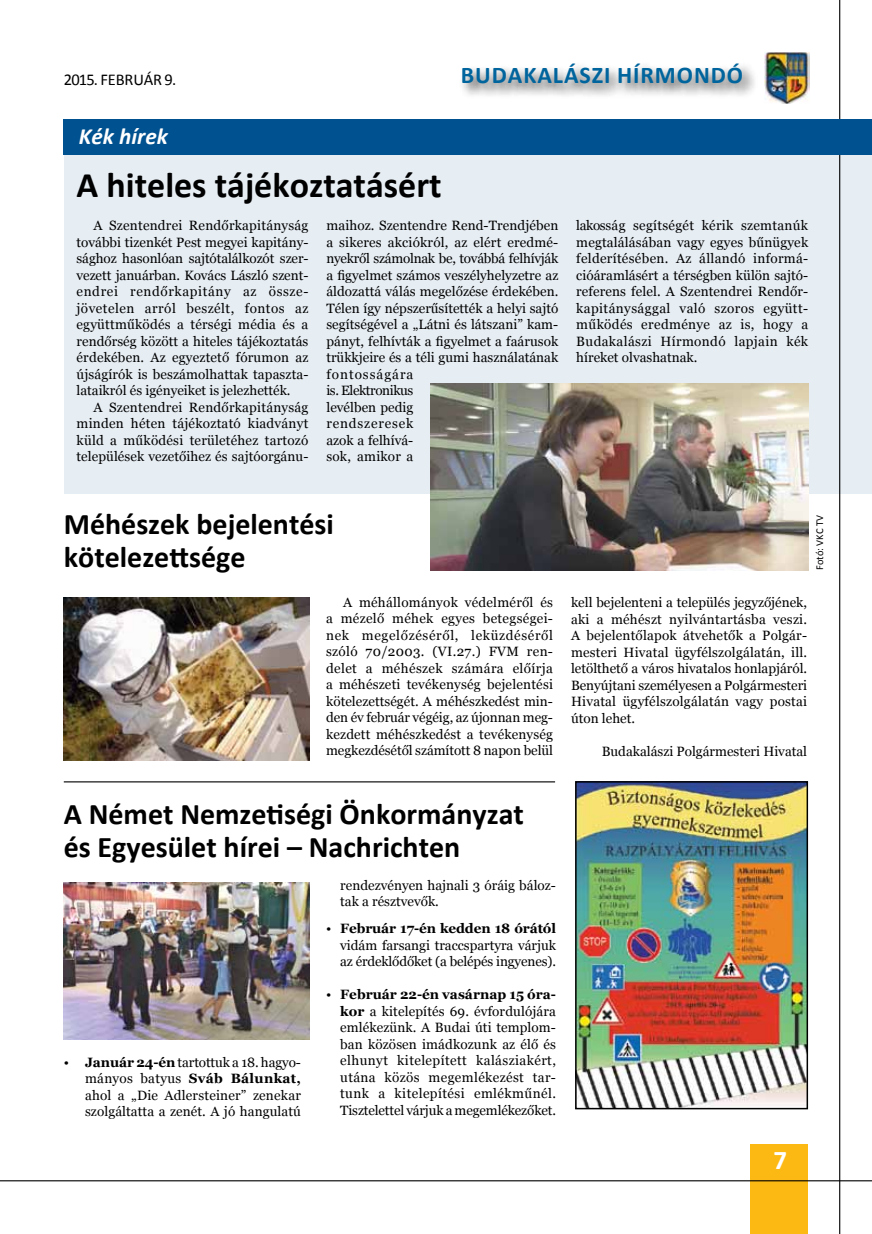
<style>
.page{position:relative;width:872px;height:1234px;background:#fff}
.page>*{position:absolute;margin:0;border:0;box-sizing:border-box;transform-origin:0 0}
.t1{font:700 36px "Calibri";color:#000}
.t2{font:700 30px/33px "Calibri";color:#000}
.t3{font:700 27px "Calibri";color:#fff}
.t4{font:700 24px "Calibri";letter-spacing:.04em;color:#00649d}
.t5{font:italic 700 23.25px "Calibri";color:#fff}
.t6{font:16.5px "Calibri";letter-spacing:-.01em;color:#000}
.t7{font:13.5px/16.5px "Georgia";letter-spacing:.005em;color:#000;text-align:justify}
.t8{font:10.5px "Calibri";color:#000}
.s1{font-weight:700}
</style>
<div class="page">
<img style="left:764px;top:52px;width:46px;height:51px">
<div style="left:458px;top:60px;width:300px;height:39px;background:#000;opacity:.75"></div>
<div style="left:750px;top:1144px;width:58px;height:89px;background:#fdb913"></div>
<hr style="left:0;top:1179px;width:872px;height:1px;background:#000">
<div style="left:64px;top:119px;width:808px;height:374px;background:#e6edf3"></div>
<img style="left:430px;top:383px;width:378px;height:187px">
<img style="left:578px;top:784px;width:227px;height:322px">
<div style="left:575px;top:781px;width:233px;height:328px;border:2px solid #000"></div>
<img style="left:64px;top:597px;width:245px;height:163px">
<img style="left:64px;top:882px;width:245px;height:157px">
<hr style="left:64px;top:781px;width:491px;height:1px;background:#000">
<hr style="left:839px;top:0;width:1px;height:1233px;background:#000">
<div style="left:64px;top:119px;width:808px;height:35px;background:#005190"></div>
<p class="t6" style="left:64px;top:69px;width:114px">2015. FEBRUÁR 9.</p>
<h3 class="t4" style="left:461px;top:60px;width:284px">Budakalászi hírmondó</h3>
<h3 class="t5" style="left:79px;top:122px;width:91px">Kék hírek</h3>
<h1 class="t1" style="left:77px;top:162px;width:367px">A hiteles tájékoztatásért</h1>
<p class="t7" style="left:77px;top:217px;width:233px;text-align:left;text-indent:17px">A Szentendrei Rendőrkapitányság további tizenkét Pest megyei kapitány&shy;sághoz hasonlóan sajtótalálkozót szer&shy;vezett januárban. Kovács László szent--- endrei rendőrkapitány az össze&shy;jövetelen arról beszélt, fontos az együttműködés a térségi média és a rendőrség között a hiteles tájékoztatás érdekében. Az egyeztető fórumon az újságírók is beszámolhattak tapaszta&shy;lataikról és igényeiket is jelezhették.</p>
<p class="t7" style="left:77px;top:398px;width:233px;text-indent:17px">A Szentendrei Rendőrkapitányság minden héten tájékoztató kiadványt küld a működési területéhez tartozó települések vezetőihez és sajtóorgánu-</p>
<p class="t7" style="left:326px;top:217px;width:233px;text-align:left">maihoz. Szentendre Rend-Trendjében a sikeres akciókról, az elért eredmé-- nyekről számolnak be, továbbá felhívják a figyelmet számos veszélyhelyzetre az áldozattá válás megelőzése érdekében.<br>Télen így népszerűsítették a helyi sajtó segítségével a „Látni és látszani” kam&shy;pányt, felhívták a figyelmet a faárusok trükkjeire és a téli gumi használatának fontosságára<br>is. Elektronikus<br>levélben pedig<br>rendszeresek<br>azok a felhívá-<br>sok, amikor a</p>
<p class="t7" style="left:576px;top:217px;width:233px;text-align:left">lakosság segítségét kérik szemtanúk megtalálásában vagy egyes bűnügyek felderítésében. Az állandó informá&shy;cióáramlásért a térségben külön sajtó&shy;referens felel. A Szentendrei Rendőr-- kapitánysággal való szoros együtt&shy;működés eredménye az is, hogy a Budakalászi Hírmondó lapjain kék híreket olvashatnak.</p>
<h2 class="t2" style="left:64px;top:507px;width:272px">Méhészek bejelentési kötelezettsége</h2>
<p class="t8" style="left:813px;top:570px;width:56px;rotate:-90deg">FOTÓ: VKC TV</p>
<p class="t7" style="left:326px;top:593px;width:228px;text-indent:17px">A méhállományok védelméről és a mézelő méhek egyes betegségei&shy;nek megelőzéséről, leküzdéséről szóló 70/2003. (VI.27.) FVM ren&shy;delet a méhészek számára előírja a méhészeti tevékenység bejelentési kötelezettségét. A méhészkedést min&shy;den év február végéig, az újonnan meg&shy;kezdett méhészkedést a tevékenység megkezdésétől számított 8 napon belül</p>
<p class="t7" style="left:571px;top:594px;width:238px">kell bejelenteni a település jegyzőjének, aki a méhészt nyilvántartásba veszi.<br>A bejelentőlapok átvehetők a Polgár&shy;mesteri Hivatal ügyfélszolgálatán, ill. letölthető a város hivatalos honlapjáról.<br>Benyújtani személyesen a Polgármesteri Hivatal ügyfélszolgálatán vagy postai úton lehet.</p>
<p class="t7" style="left:601px;top:743px;width:207px">Budakalászi Polgármesteri Hivatal</p>
<h2 class="t2" style="left:64px;top:796px;width:461px">A Német Nemzetiségi Önkormányzat és Egyesület hírei – Nachrichten</h2>
<p class="t7" style="left:85px;top:1053px;width:217px;text-indent:-21px">• <span class="s1">Január 24-én</span> tartottuk a 18. hagyo&shy;mányos batyus <span class="s1">Sváb Bálunkat, </span>ahol a „Die Adlersteiner” zenekar szolgáltatta a zenét. A jó hangulatú</p>
<p class="t7" style="left:340px;top:876px;width:217px">rendezvényen hajnali 3 óráig báloz&shy;tak a résztvevők.</p>
<p class="t7" style="left:340px;top:920px;width:217px;text-indent:-14px">• <span class="s1">Február 17-én kedden 18 órától </span>vidám farsangi traccspartyra várjuk az érdeklődőket (a belépés ingyenes).</p>
<p class="t7" style="left:340px;top:986px;width:217px;text-indent:-14px">• <span class="s1">Február 22-én vasárnap 15 óra&shy;kor</span> a kitelepítés 69. évfordulójára emlékezünk. A Budai úti templom&shy;ban közösen imádkozunk az élő és elhunyt kitelepített kalásziakért, utána közös megemlékezést tar&shy;tunk a kitelepítési emlékműnél.<br>Tisztelettel várjuk a megemlékezőket.</p>
<h3 class="t3" style="left:773px;top:1142px;width:15px">7</h3>
</div>
